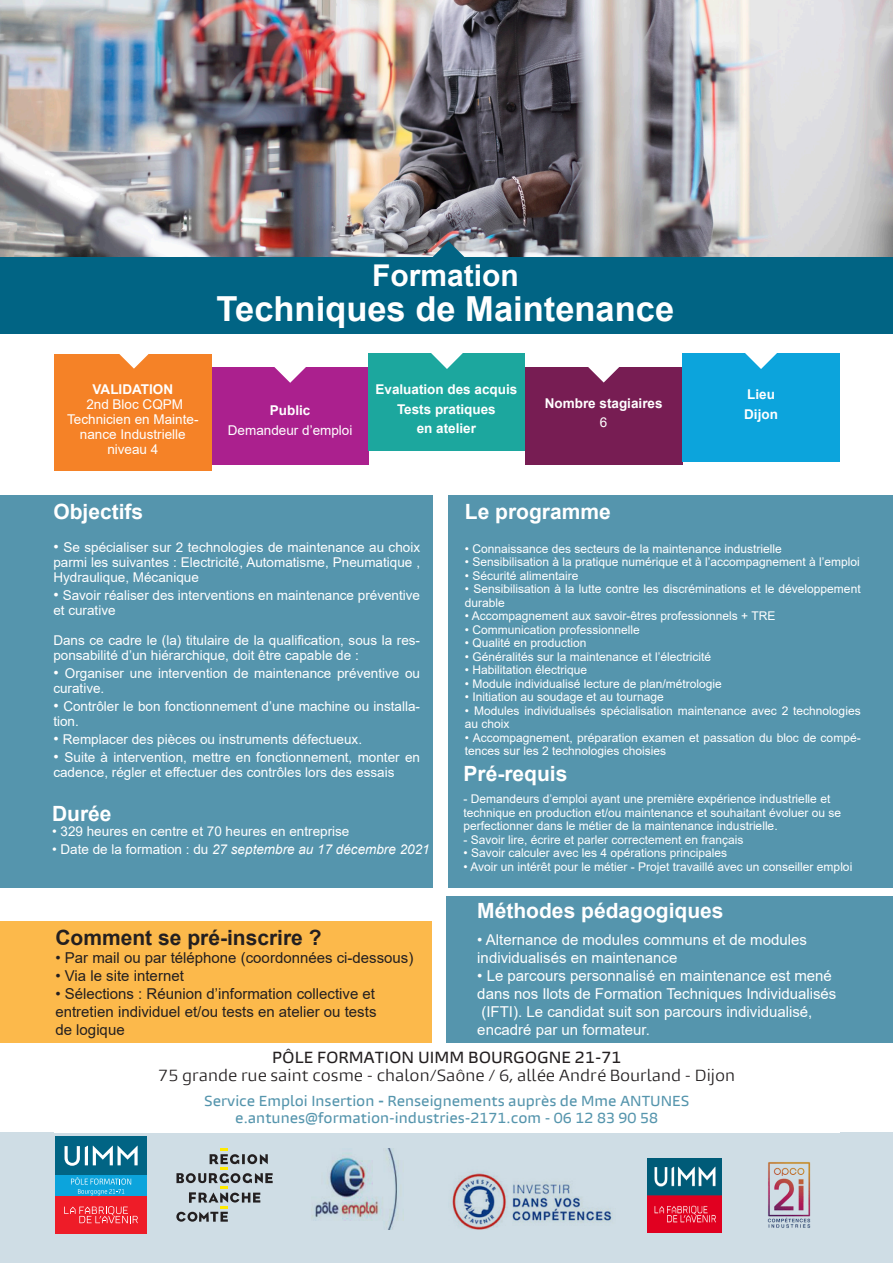
<style>
.page{position:relative;width:893px;height:1263px;background:#fff}
.page>*{position:absolute;margin:0;border:0;box-sizing:border-box;transform-origin:0 0}
.t1{font:700 34.5px "Arial";color:#fff}
.t2{font:700 30px "Arial";color:#fff}
.t3{font:700 21px "Arial";color:#fff}
.t4{font:700 21px "Arial";color:#231f20}
.t5{font:15px "Arial";color:#fff}
.t6{font:15px "Arial";color:#231f20}
.t7{font:15px "Burlingame Pro";color:#231f20}
.t8{font:500 15px "Burlingame Pro";color:#231f20}
.t9{font:13.5px/15px "Arial";color:#fff}
.t10{font:500 13.5px "Burlingame Pro";color:#5595ad}
.t11{font:700 13.5px "Arial";color:#fff}
.t12{font:italic 13.5px "Arial";color:#fff}
.t13{font:12px/13.5px "Arial";color:#fff}
.s1{font-size:15px}
.s2{font-style:normal}
.s3{font-weight:700}
</style>
<div class="page">
<div style="left:0;top:495px;width:432px;height:392px;background:#5595ad"></div>
<div style="left:447px;top:896px;width:446px;height:147px;background:#5595ad"></div>
<div style="left:449px;top:495px;width:444px;height:392px;background:#5595ad"></div>
<div style="left:0;top:921px;width:432px;height:122px;background:#fcb94b"></div>
<img style="left:0;top:0;width:893px;height:257px">
<div style="left:0;top:257px;width:893px;height:77px;background:#016484"></div>
<svg style="left:432px;top:241px;width:33px;height:16px"></svg>
<div style="left:212px;top:367px;width:157px;height:98px;background:#ab208e"></div>
<svg style="left:274px;top:367px;width:32px;height:16px"></svg>
<div style="left:54px;top:354px;width:158px;height:117px;background:#f58227"></div>
<svg style="left:119px;top:354px;width:30px;height:15px"></svg>
<div style="left:525px;top:367px;width:157px;height:97px;background:#771d53"></div>
<svg style="left:588px;top:367px;width:31px;height:16px"></svg>
<div style="left:682px;top:353px;width:158px;height:108px;background:#0ca4dc"></div>
<svg style="left:745px;top:353px;width:32px;height:16px"></svg>
<div style="left:0;top:1132px;width:893px;height:131px;background:#cfdde5"></div>
<img style="left:648px;top:1158px;width:69px;height:74px">
<img style="left:312px;top:1148px;width:92px;height:82px">
<div style="left:55px;top:1136px;width:92px;height:39px;background:#016484"></div>
<svg style="left:65px;top:1145px;width:73px;height:21px"></svg>
<div style="left:55px;top:1195px;width:92px;height:39px;background:#ee1c28"></div>
<svg style="left:64px;top:1206px;width:74px;height:17px"></svg>
<div style="left:55px;top:1175px;width:92px;height:20px;background:#0ca4dc"></div>
<svg style="left:71px;top:1177px;width:60px;height:18px"></svg>
<img style="left:452px;top:1171px;width:161px;height:59px">
<svg style="left:176px;top:1149px;width:97px;height:73px"></svg>
<img style="left:717px;top:1158px;width:94px;height:75px">
<div style="left:369px;top:353px;width:156px;height:98px;background:#1ca79e"></div>
<svg style="left:431px;top:353px;width:32px;height:16px"></svg>
<p class="t2" style="left:372px;top:254px;width:148px">Formation</p>
<p class="t1" style="left:217px;top:284px;width:459px">Techniques de Maintenance</p>
<p class="t11" style="left:93px;top:379px;width:82px">VALIDATION</p>
<p class="t9" style="left:86px;top:396px;width:98px">2nd Bloc CQPM</p>
<p class="t9" style="left:67px;top:411px;width:133px;text-align:center">Technicien en Mainte&shy;nance Industrielle</p>
<p class="t9" style="left:107px;top:441px;width:53px">niveau 4</p>
<p class="t11" style="left:270px;top:401px;width:42px">Public</p>
<p class="t9" style="left:228px;top:423px;width:126px">Demandeur d’emploi</p>
<p class="t11" style="left:375px;top:380px;width:143px">Evaluation des acquis</p>
<p class="t11" style="left:397px;top:399px;width:100px">Tests pratiques</p>
<p class="t11" style="left:417px;top:419px;width:61px">en atelier</p>
<p class="t11" style="left:545px;top:393px;width:119px">Nombre stagiaires</p>
<p class="t9" style="left:600px;top:415px;width:9px">6</p>
<p class="t11" style="left:747px;top:385px;width:29px">Lieu</p>
<p class="t11" style="left:744px;top:404px;width:35px">Dijon</p>
<p class="t3" style="left:53px;top:497px;width:91px">Objectifs</p>
<p class="t9" style="left:53px;top:540px;width:368px;text-align:justify"><span class="s1">•</span> Se spécialiser sur 2 technologies de maintenance au choix parmi les suivantes : Electricité, Automatisme, Pneumatique , Hydraulique, Mécanique</p>
<p class="t9" style="left:53px;top:588px;width:368px"><span class="s1">•</span> Savoir réaliser des interventions en maintenance préventive et curative</p>
<p class="t9" style="left:53px;top:633px;width:368px">Dans ce cadre le (la) titulaire de la qualification, sous la res&shy;ponsabilité d’un hiérarchique, doit être capable de :</p>
<p class="t9" style="left:53px;top:666px;width:368px"><span class="s1">•</span> Organiser une intervention de maintenance préventive ou curative.</p>
<p class="t9" style="left:53px;top:699px;width:368px"><span class="s1">•</span> Contrôler le bon fonctionnement d’une machine ou installa&shy;tion.</p>
<p class="t9" style="left:53px;top:732px;width:310px"><span class="s1">•</span> Remplacer des pièces ou instruments défectueux.</p>
<p class="t9" style="left:53px;top:750px;width:368px"><span class="s1">•</span> Suite à intervention, mettre en fonctionnement, monter en cadence, régler et effectuer des contrôles lors des essais</p>
<p class="t3" style="left:52px;top:798px;width:61px">Durée</p>
<p class="t9" style="left:52px;top:823px;width:299px">• 329 heures en centre et 70 heures en entreprise</p>
<p class="t12" style="left:52px;top:840px;width:379px"><span class="s2">• Date de la formation : du</span> 27 septembre au 17 décembre 2021</p>
<p class="t4" style="left:55px;top:923px;width:268px">Comment se pré-inscrire ?</p>
<p class="t6" style="left:55px;top:947px;width:359px">• Par mail ou par téléphone (coordonnées ci-dessous)</p>
<p class="t6" style="left:55px;top:965px;width:130px">• Via le site internet</p>
<p class="t6" style="left:55px;top:983px;width:321px">• Sélections : Réunion d’information collective et</p>
<p class="t6" style="left:55px;top:1001px;width:322px">entretien individuel et/ou tests en atelier ou tests</p>
<p class="t6" style="left:55px;top:1019px;width:71px">de logique</p>
<p class="t3" style="left:465px;top:497px;width:147px">Le programme</p>
<p class="t13" style="left:465px;top:542px;width:319px">• Connaissance des secteurs de la maintenance industrielle</p>
<p class="t13" style="left:465px;top:555px;width:397px">• Sensibilisation à la pratique numérique et à l’accompagnement à l’emploi</p>
<p class="t13" style="left:465px;top:569px;width:115px">• Sécurité alimentaire</p>
<p class="t13" style="left:465px;top:582px;width:397px">• Sensibilisation à la lutte contre les discréminations et le développement durable</p>
<p class="t13" style="left:465px;top:609px;width:312px">• Accompagnement aux savoir-êtres professionnels + TRE</p>
<p class="t13" style="left:465px;top:623px;width:176px">• Communication professionnelle</p>
<p class="t13" style="left:465px;top:636px;width:123px">• Qualité en production</p>
<p class="t13" style="left:465px;top:650px;width:248px">• Généralités sur la maintenance et l’électricité</p>
<p class="t13" style="left:465px;top:663px;width:124px">• Habilitation électrique</p>
<p class="t13" style="left:465px;top:677px;width:258px">• Module individualisé lecture de plan/métrologie</p>
<p class="t13" style="left:465px;top:690px;width:200px">• Initiation au soudage et au tournage</p>
<p class="t13" style="left:465px;top:704px;width:397px">• Modules individualisés spécialisation maintenance avec 2 technologies au choix</p>
<p class="t13" style="left:465px;top:731px;width:397px">• Accompagnement, préparation examen et passation du bloc de compé&shy;tences sur les 2 technologies choisies</p>
<p class="t3" style="left:463px;top:759px;width:105px">Pré-requis</p>
<p class="t13" style="left:463px;top:792px;width:368px">- Demandeurs d’emploi ayant une première expérience industrielle et</p>
<p class="t13" style="left:463px;top:806px;width:379px">technique en production et/ou maintenance et souhaitant évoluer ou se perfectionner dans le métier de la maintenance industrielle.</p>
<p class="t13" style="left:463px;top:833px;width:282px">- Savoir lire, écrire et parler correctement en français</p>
<p class="t13" style="left:463px;top:846px;width:265px">• Savoir calculer avec les 4 opérations principales</p>
<p class="t13" style="left:463px;top:860px;width:390px">• Avoir un intérêt pour le métier - Projet travaillé avec un conseiller emploi</p>
<p class="t3" style="left:477px;top:896px;width:248px">Méthodes pédagogiques</p>
<p class="t5" style="left:477px;top:929px;width:331px">• Alternance de modules communs et de modules</p>
<p class="t5" style="left:477px;top:947px;width:202px">individualisés en maintenance</p>
<p class="t5" style="left:477px;top:965px;width:356px">• Le parcours personnalisé en maintenance est mené</p>
<p class="t5" style="left:477px;top:983px;width:361px">dans nos Ilots de Formation Techniques Individualisés</p>
<p class="t5" style="left:481px;top:1001px;width:332px">(IFTI). Le candidat suit son parcours individualisé,</p>
<p class="t5" style="left:477px;top:1019px;width:174px">encadré par un formateur.</p>
<p class="t8" style="left:272px;top:1047px;width:351px">PÔLE FORMATION UIMM BOURGOGNE 21-71</p>
<p class="t7" style="left:158px;top:1065px;width:579px">75 grande rue saint cosme - chalon/Saône / 6, allée André Bourland - Dijon</p>
<p class="t10" style="left:204px;top:1092px;width:487px">Service Emploi Insertion <span class="s3">-</span> Renseignements auprès de Mme ANTUNES</p>
<p class="t10" style="left:235px;top:1109px;width:424px">e.antunes@formation-industries-2171.com - 06 12 83 90 58</p>
</div>
